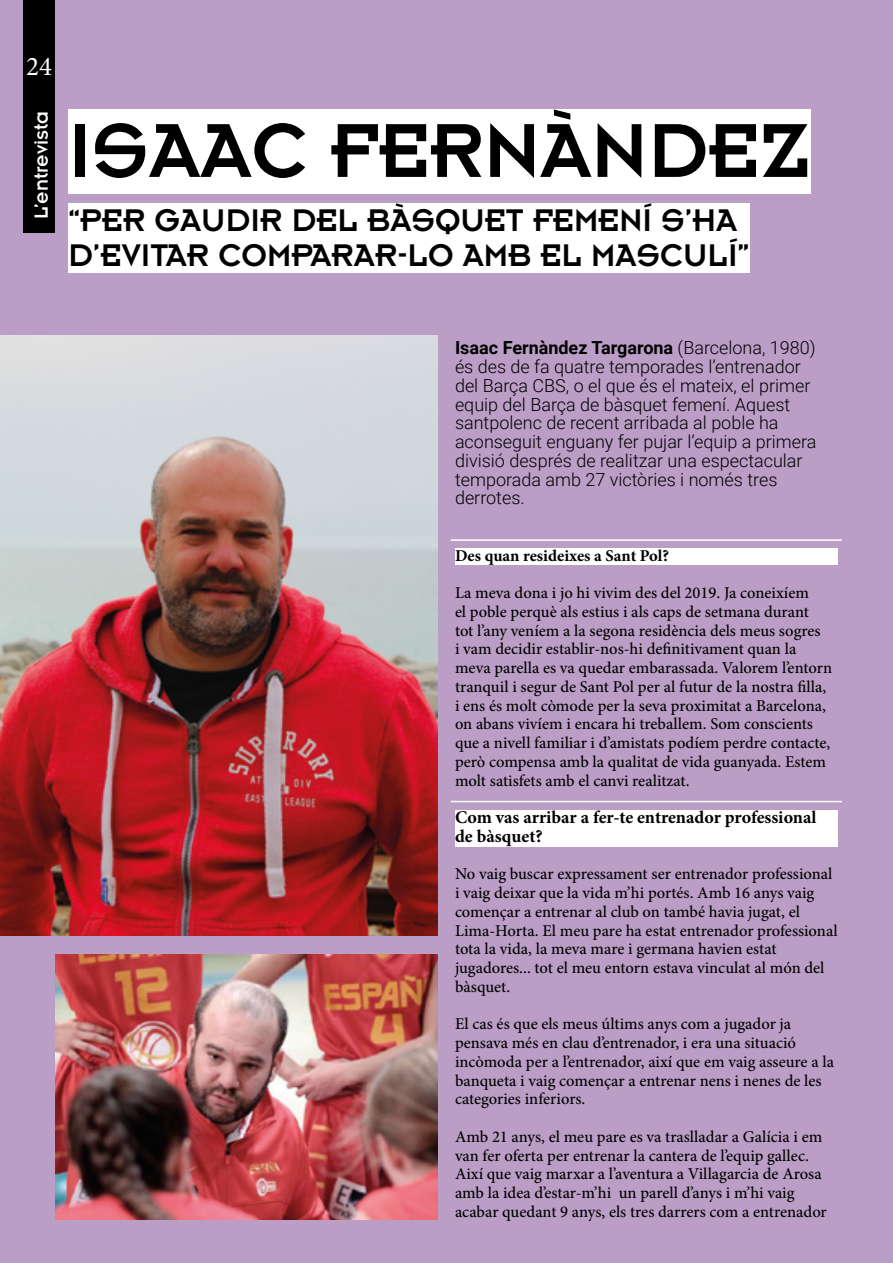
<style>
.page{position:relative;width:893px;height:1263px;background:#bb9ec6}
.page>*{position:absolute;margin:0;border:0;box-sizing:border-box;transform-origin:0 0}
.t1{font:84px "Insignia A";color:#000}
.t2{font:34.5px/34.5px "Insignia A";color:#000}
.t3{font:27px "Minion Pro";color:#fff}
.t4{font:21px "Insignia";color:#fff}
.t5{font:300 18px/18.8px "Roboto";color:#000}
.t6{font:700 18px/18.8px "Minion Pro";color:#000}
.t7{font:500 16.5px/18.8px "Minion Pro";color:#000}
.t8{font:700 16.5px "Minion Pro";letter-spacing:-.005em;color:#000}
.s1{font-weight:700}
</style>
<div class="page">
<div style="left:24px;top:0;width:31px;height:233px;background:#000"></div>
<div style="left:68px;top:110px;width:743px;height:84px;background:#fff"></div>
<div style="left:68px;top:204px;width:682px;height:69px;background:#fff"></div>
<div style="left:455px;top:549px;width:383px;height:16px;background:#fff"></div>
<hr style="left:451px;top:539px;width:391px;height:2px;background:#fff">
<div style="left:455px;top:810px;width:383px;height:37px;background:#fff"></div>
<hr style="left:451px;top:801px;width:391px;height:1px;background:#fff">
<img style="left:0;top:336px;width:438px;height:600px">
<img style="left:55px;top:954px;width:383px;height:266px">
<h3 class="t3" style="left:26px;top:48px;width:27px">24</h3>
<p class="t4" style="left:30px;top:219px;width:109px;rotate:-90deg">L’entrevista</p>
<h1 class="t1" style="left:68px;top:108px;width:744px">ISAAC FERNÀNDEZ</h1>
<p class="t4" style="left:30px;top:151px;width:41px;rotate:-90deg">Title</p>
<h2 class="t2" style="left:68px;top:203px;width:683px">“PER GAUDIR DEL BÀSQUET FEMENÍ S’HA<br>D’EVITAR COMPARAR-LO AMB EL MASCULÍ”</h2>
<p class="t5" style="left:455px;top:338px;width:363px"><span class="s1">Isaac Fernàndez Targarona</span> (Barcelona, 1980) és des de fa quatre temporades l’entrenador del Barça CBS, o el que és el mateix, el primer equip del Barça de bàsquet femení. Aquest santpolenc de recent arribada al poble ha aconseguit enguany fer pujar l’equip a primera divisió després de realitzar una espectacular temporada amb 27 victòries i només tres derrotes.</p>
<p class="t8" style="left:455px;top:544px;width:215px">Des quan resideixes a Sant Pol?</p>
<p class="t7" style="left:455px;top:583px;width:379px">La meva dona i jo hi vivim des del 2019. Ja coneixíem<br>el poble perquè als estius i als caps de setmana durant<br>tot l’any veníem a la segona residència dels meus sogres<br>i vam decidir establir-nos-hi definitivament quan la meva parella es va quedar embarassada. Valorem l’entorn tranquil i segur de Sant Pol per al futur de la nostra filla, i ens és molt còmode per la seva proximitat a Barcelona, on abans vivíem i encara hi treballem. Som conscients que a nivell familiar i d’amistats podíem perdre contacte, però compensa amb la qualitat de vida guanyada. Estem molt satisfets amb el canvi realitzat.</p>
<p class="t6" style="left:455px;top:808px;width:363px">Com vas arribar a fer-te entrenador professional de bàsquet?</p>
<p class="t7" style="left:455px;top:865px;width:384px">No vaig buscar expressament ser entrenador professional i vaig deixar que la vida m’hi portés. Amb 16 anys vaig començar a entrenar al club on també havia jugat, el Lima-Horta. El meu pare ha estat entrenador professional tota la vida, la meva mare i germana havien estat jugadores... tot el meu entorn estava vinculat al món del bàsquet.</p>
<p class="t7" style="left:455px;top:1015px;width:381px">El cas és que els meus últims anys com a jugador ja pensava més en clau d’entrenador, i era una situació incòmoda per a l’entrenador, així que em vaig asseure a la banqueta i vaig començar a entrenar nens i nenes de les categories inferiors.</p>
<p class="t7" style="left:455px;top:1127px;width:373px">Amb 21 anys, el meu pare es va traslladar a Galícia i em van fer oferta per entrenar la cantera de l’equip gallec.<br>Així que vaig marxar a l’aventura a Villagarcia de Arosa amb la idea d’estar-m’hi un parell d’anys i m’hi vaig acabar quedant 9 anys, els tres darrers com a entrenador</p>
</div>
